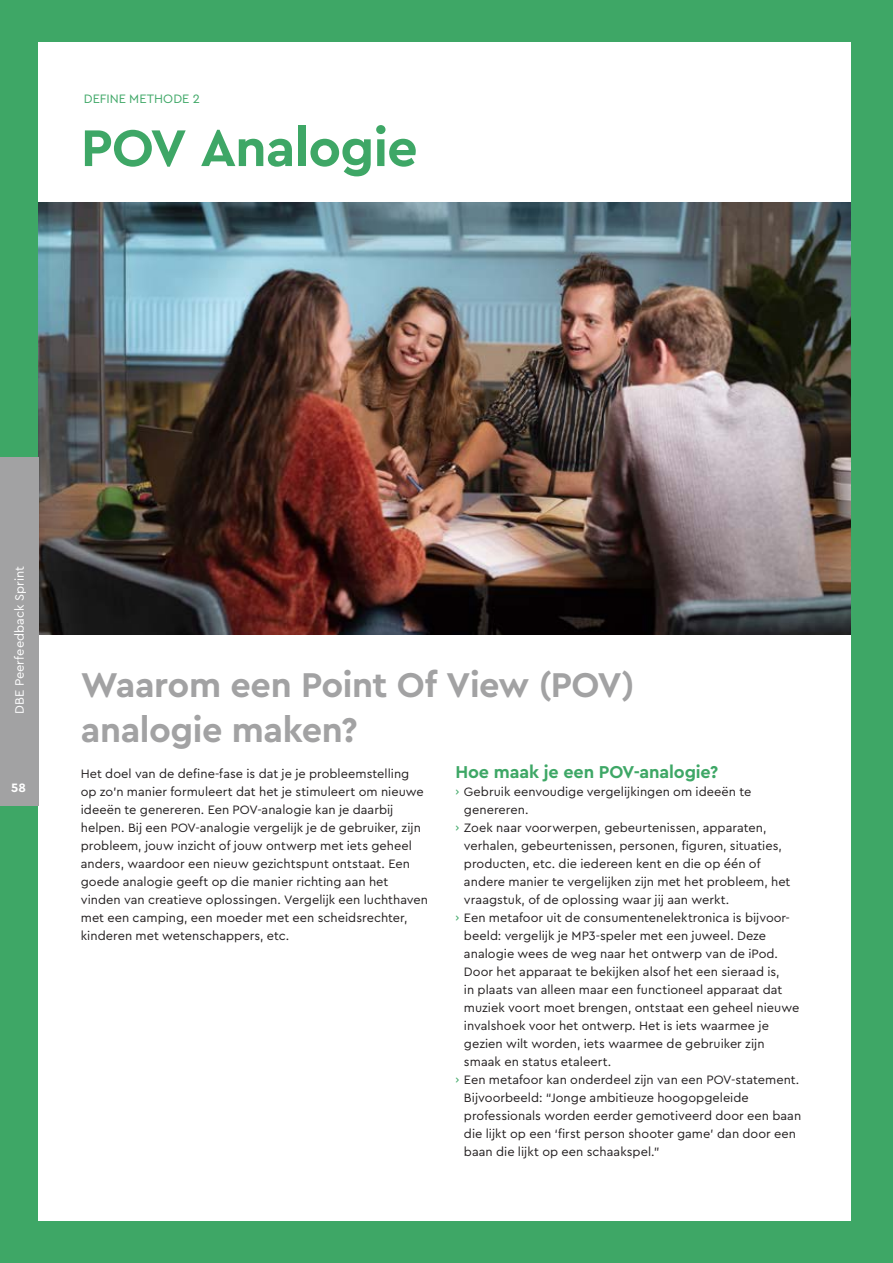
<style>
.page{position:relative;width:893px;height:1263px;background:#3ea766}
.page>*{position:absolute;margin:0;border:0;box-sizing:border-box;transform-origin:0 0}
.t1{font:700 54px "Cera PRO";letter-spacing:-.02em;color:#3ea766}
.t2{font:700 36px/45px "Cera PRO";letter-spacing:-.01em;color:#a2a2a3}
.tussenkop{font:700 18px "Cera PRO";letter-spacing:-.01em;color:#3ea766}
.t3{font:12.75px/18px "Cera PRO";color:#231f20}
.t4{font:12.75px "Cera PRO";letter-spacing:.005em;color:#fff}
.t5{font:12.75px "Cera PRO";letter-spacing:.005em;color:#3ea766}
.t6{font:700 12.75px "Cera PRO";color:#fff}
.s1{color:#3ea766}
</style>
<div class="page">
<div style="left:38px;top:43px;width:812px;height:1178px;background:#fff"></div>
<img style="left:38px;top:202px;width:812px;height:432px">
<div style="left:0;top:457px;width:38px;height:349px;background:#a2a2a3"></div>
<p class="t5" style="left:84px;top:90px;width:118px">DEFINE METHODE 2</p>
<p class="t1" style="left:81px;top:112px;width:338px">POV Analogie</p>
<p class="t4" style="left:11px;top:714px;width:149px;rotate:-90deg">DBE Peerfeedback Sprint</p>
<p class="t6" style="left:11px;top:779px;width:16px">58</p>
<p class="t2" style="left:81px;top:661px;width:555px">Waarom een Point Of View (POV) analogie maken?</p>
<p class="t3" style="left:81px;top:764px;width:349px">Het doel van de define-fase is dat je je probleemstelling op zo’n manier formuleert dat het je stimuleert om nieuwe ideeën te genereren. Een POV-analogie kan je daarbij helpen. Bij een POV-analogie vergelijk je de gebruiker, zijn probleem, jouw inzicht of jouw ontwerp met iets geheel anders, waardoor een nieuw gezichtspunt ontstaat. Een goede analogie geeft op die manier richting aan het vinden van creatieve oplossingen. Vergelijk een luchthaven met een camping, een moeder met een scheidsrechter, kinderen met wetenschappers, etc.</p>
<p class="tussenkop" style="left:455px;top:760px;width:264px">Hoe maak je een POV-analogie?</p>
<p class="t3" style="left:464px;top:782px;width:289px;text-indent:-9px"><span class="s1">›</span> Gebruik eenvoudige vergelijkingen om ideeën te genereren.</p>
<p class="t3" style="left:464px;top:818px;width:328px;text-indent:-9px"><span class="s1">›</span> Zoek naar voorwerpen, gebeurtenissen, apparaten, verhalen, gebeurtenissen, personen, figuren, situaties, producten, etc. die iedereen kent en die op één of andere manier te vergelijken zijn met het probleem, het vraagstuk, of de oplossing waar jij aan werkt.</p>
<p class="t3" style="left:464px;top:908px;width:337px;text-indent:-9px"><span class="s1">›</span> Een metafoor uit de consumentenelektronica is bijvoor&shy;beeld: vergelijk je MP3-speler met een juweel. Deze analogie wees de weg naar het ontwerp van de iPod.<br>Door het apparaat te bekijken alsof het een sieraad is,<br>in plaats van alleen maar een functioneel apparaat dat muziek voort moet brengen, ontstaat een geheel nieuwe invalshoek voor het ontwerp. Het is iets waarmee je gezien wilt worden, iets waarmee de gebruiker zijn smaak en status etaleert.</p>
<p class="t3" style="left:464px;top:1070px;width:339px;text-indent:-9px"><span class="s1">›</span> Een metafoor kan onderdeel zijn van een POV-statement.<br>Bijvoorbeeld: “Jonge ambitieuze hoogopgeleide professionals worden eerder gemotiveerd door een baan die lijkt op een ‘first person shooter game’ dan door een baan die lijkt op een schaakspel."</p>
</div>
